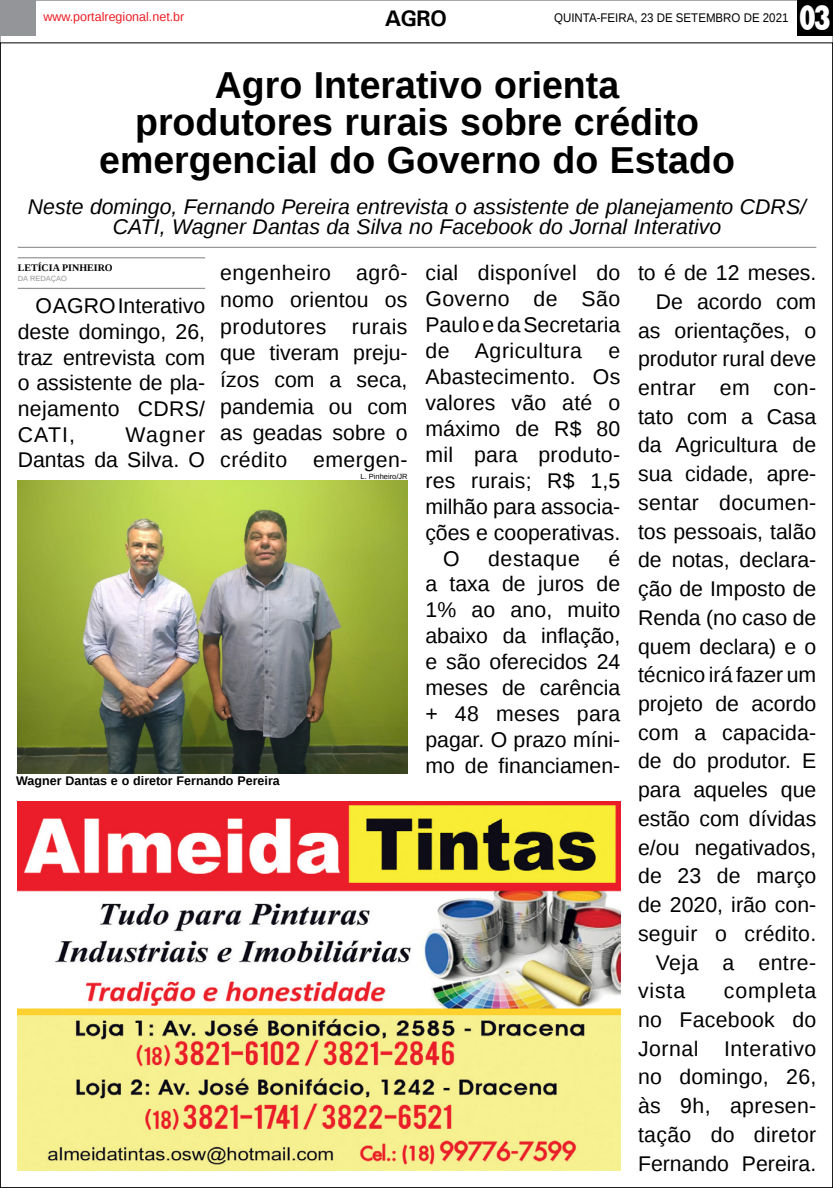
<style>
.page{position:relative;width:833px;height:1188px;background:#fff}
.page>*{position:absolute;margin:0;border:0;box-sizing:border-box;transform-origin:0 0}
.TÍTULO{font:700 37.5px "Liberation Sans";color:#000}
.t1{font:800 36.12px "Rockwell";color:#fff;scale:.7 1}
.TITULO_PG{font:700 22.5px "Univers";color:#000}
.MATÉRIA{font:21.25px/28.8px "Liberation Sans";color:#000;text-align:justify}
.LINHA_FINA{font:italic 21.25px/20px "Liberation Sans";color:#000;text-align:center}
.MATÉRIA-2{font:21.25px/28.8px "Liberation Sans";letter-spacing:.02em;color:#000}
.MATÉRIA-3{font:21.25px "Liberation Sans";letter-spacing:.03em;color:#000}
.LEGENDA{font:700 12.5px "Liberation Sans";color:#000}
.DATA_PG{font:12.5px "Liberation Sans";color:#000;scale:.92 1}
.DATA_PG-2{font:12.5px "Liberation Sans";color:#ed1d24}
.CRÉDITO_NOME{font:700 10px "Liberation Serif";color:#000}
.CRÉDITO_FOTO{font:7.5px "Liberation Sans";color:#000}
.CRÉDITO_MATÉRIA{font:7.5px "Liberation Sans";color:#939598}
</style>
<div class="page">
<div style="left:0;top:0;width:35px;height:35px;background:#939598"></div>
<div style="left:797px;top:0;width:36px;height:35px;background:#000"></div>
<img style="left:18px;top:801px;width:602px;height:369px">
<img style="left:18px;top:480px;width:389px;height:293px">
<hr style="left:18px;top:247px;width:798px;height:1px;background:#000">
<hr style="left:18px;top:257px;width:187px;height:1px;background:#939598">
<hr style="left:18px;top:288px;width:187px;height:1px;background:#939598">
<p class="DATA_PG-2" style="left:43px;top:10px;width:143px">www.portalregional.net.br</p>
<p class="TITULO_PG" style="left:385px;top:5px;width:64px">AGRO</p>
<p class="DATA_PG" style="left:554px;top:10px;width:256px">QUINTA-FEIRA, 23 DE SETEMBRO DE 2021</p>
<p class="t1" style="left:799px;top:-3px;width:48px">03</p>
<p class="TÍTULO" style="left:215px;top:59px;width:406px">Agro Interativo orienta</p>
<p class="TÍTULO" style="left:135px;top:96px;width:565px">produtores rurais sobre crédito</p>
<p class="TÍTULO" style="left:99px;top:134px;width:637px">emergencial do Governo do Estado</p>
<p class="LINHA_FINA" style="left:28px;top:196px;width:779px">Neste domingo, Fernando Pereira entrevista o assistente de planejamento CDRS/<br>CATI, Wagner Dantas da Silva no Facebook do Jornal Interativo</p>
<p class="CRÉDITO_NOME" style="left:18px;top:261px;width:96px">LETÍCIA PINHEIRO</p>
<p class="CRÉDITO_MATÉRIA" style="left:18px;top:274px;width:51px">DA REDAÇAO</p>
<p class="MATÉRIA" style="left:18px;top:294px;width:189px;line-height:25.6px;text-indent:18px">O AGRO Interativo deste domingo, 26, traz entrevista com o assistente de pla&shy;nejamento CDRS/ CATI,</p>
<p class="MATÉRIA" style="left:220px;top:260px;width:189px;line-height:26.8px">engenheiro agrô&shy;nomo orientou os produtores rurais que tiveram preju&shy;ízos com a seca, pandemia ou com as geadas sobre o crédito emergen-</p>
<p class="MATÉRIA" style="left:425px;top:260px;width:196px;line-height:25.9px">cial disponível do Governo de São Paulo e da Secretaria de Agricultura e Abastecimento. Os valores vão até o máximo de R$ 80 mil para produto&shy;res rurais; R$ 1,5 milhão para associa&shy;ções e cooperativas.</p>
<p class="MATÉRIA" style="left:443px;top:544px;width:18px">O</p>
<p class="MATÉRIA-3" style="left:488px;top:546px;width:93px">destaque</p>
<p class="MATÉRIA" style="left:638px;top:259px;width:180px">to é de 12 meses.</p>
<p class="MATÉRIA" style="left:638px;top:288px;width:180px;text-indent:18px">De acordo com as orientações, o produtor rural deve entrar em con&shy;tato com a Casa da Agricultura de sua cidade, apre&shy;sentar documen&shy;tos pessoais, talão de notas, declara&shy;ção de Imposto de Renda (no caso de quem declara) e o técnico irá fazer um projeto de acordo com a capacida&shy;de do produtor. E para aqueles que estão com dívidas e/ou negativados, de 23 de março de 2020, irão con&shy;seguir o crédito.</p>
<p class="MATÉRIA-2" style="left:638px;top:948px;width:180px;text-indent:18px">Veja a entre&shy;vista</p>
<p class="MATÉRIA" style="left:18px;top:422px;width:189px;line-height:25.6px;text-align:right">Wagner<br>Dantas da Silva. O</p>
<p class="CRÉDITO_FOTO" style="left:360px;top:472px;width:49px">L. Pinheiro/JR</p>
<p class="MATÉRIA" style="left:425px;top:546px;width:196px;line-height:25.9px;text-indent:183px">é a taxa de juros de 1% ao ano, muito abaixo da inflação, e são oferecidos 24 meses de carência + 48 meses para pagar. O prazo míni&shy;mo de financiamen-</p>
<p class="LEGENDA" style="left:16px;top:771px;width:265px">Wagner Dantas e o diretor Fernando Pereira</p>
<p class="MATÉRIA" style="left:638px;top:977px;width:180px;text-indent:86px">completa no Facebook do Jornal Interativo no domingo, 26, às 9h, apresen&shy;tação do diretor Fernando Pereira.</p>
</div>
